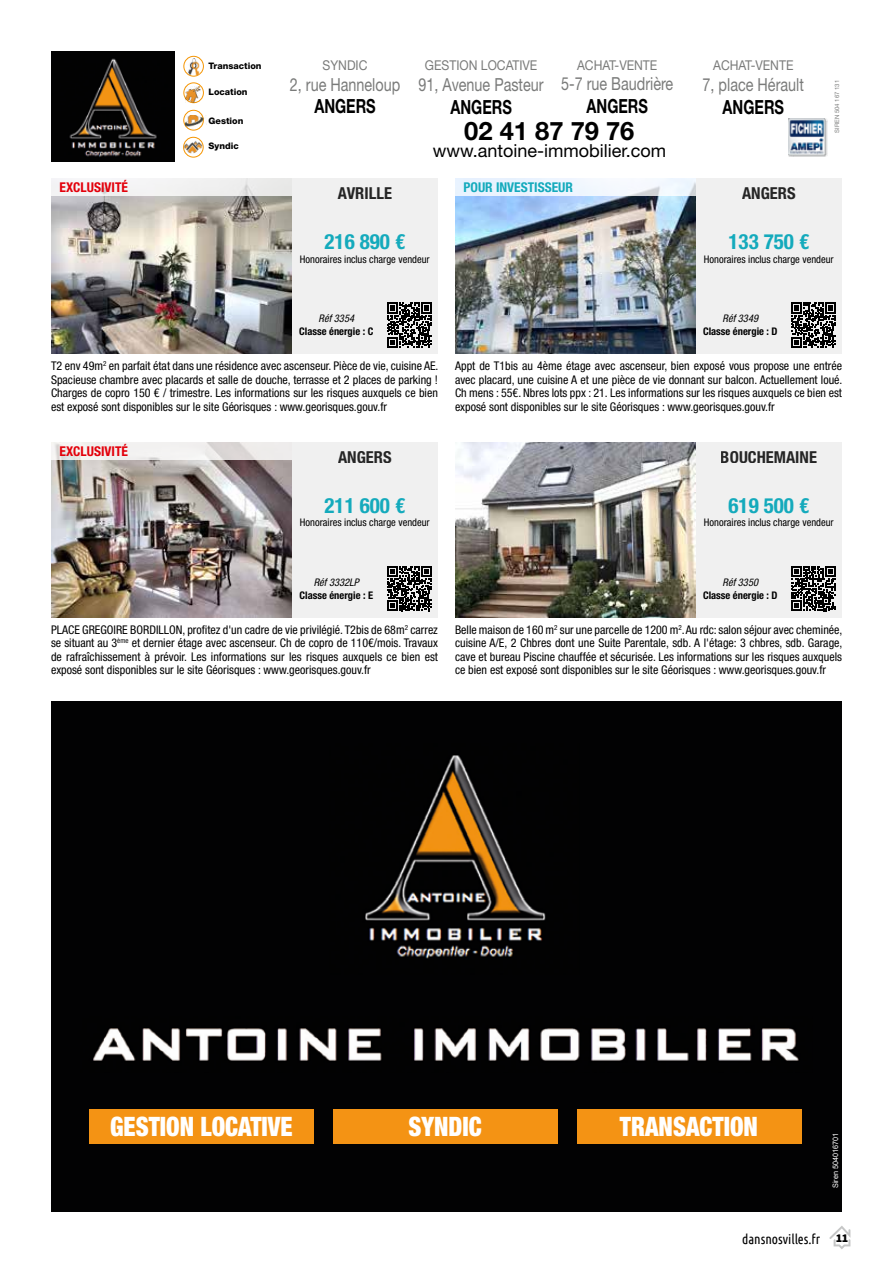
<style>
.page{position:relative;width:893px;height:1263px;background:#fff}
.page>*{position:absolute;margin:0;border:0;box-sizing:border-box;transform-origin:0 0}
.t1{font:900 condensed 26.85px "Helvetica Neue LT Std";color:#fff;scale:.91 1}
.t2{font:700 25.5px "Helvetica Neue LT Std";color:#000}
.t3{font:700 condensed 21px "Helvetica Neue LT Std";color:#14aabc}
.t4{font:700 19.5px "Helvetica Neue LT Std";color:#000;scale:.75 1}
.t5{font:18px "Helvetica Neue LT Std";color:#7a7b7a;scale:.8 1}
.t6{font:18px "Helvetica Neue LT Std";color:#000}
.t7{font:700 condensed 16.5px "Helvetica Neue LT Std";color:#000}
.t8{font:13.5px "Helvetica Neue LT Std";color:#7a7b7a;scale:.9 1}
.t9{font:700 condensed 13.5px "Helvetica Neue LT Std";color:#e3000b}
.t10{font:13.5px "Ubuntu Condensed";color:#000}
.t11{font:700 condensed 13.5px "Helvetica Neue LT Std";color:#14aabc}
.t12{font:condensed 12px/13.5px "Helvetica Neue LT Std";color:#000;text-align:justify}
.t13{font:condensed 10.5px "Helvetica Neue LT Std";color:#000}
.t14{font:700 condensed 10.5px "Helvetica Neue LT Std";color:#000}
.t15{font:italic condensed 10.5px "Helvetica Neue LT Std";color:#000}
.t16{font:800 9px "Helvetica Neue LT Std";color:#000}
.t17{font:7.5px "Arial";color:#fff}
.t18{font:6px "Helvetica Neue LT Std";color:#7a7b7a}
.s1{font-family:"Source Sans Pro";font-weight:900;font-size:12px}
</style>
<div class="page">
<svg style="left:829px;top:1226px;width:21px;height:23px"></svg>
<div style="left:292px;top:179px;width:146px;height:175px;background:#f0f0f0"></div>
<div style="left:292px;top:442px;width:146px;height:175px;background:#f0f0f0"></div>
<div style="left:696px;top:179px;width:146px;height:175px;background:#f0f0f0"></div>
<div style="left:696px;top:442px;width:146px;height:175px;background:#f0f0f0"></div>
<img style="left:51px;top:196px;width:241px;height:158px">
<div style="left:51px;top:179px;width:241px;height:17px;background:#f1f2f1"></div>
<img style="left:51px;top:459px;width:241px;height:158px">
<svg style="left:51px;top:442px;width:241px;height:17px;fill:#f1efef"></svg>
<img style="left:455px;top:196px;width:241px;height:158px">
<div style="left:455px;top:179px;width:241px;height:17px;background:#eef5fe"></div>
<img style="left:455px;top:442px;width:241px;height:175px">
<svg style="left:387px;top:303px;width:45px;height:45px"></svg>
<svg style="left:387px;top:566px;width:45px;height:45px"></svg>
<svg style="left:791px;top:303px;width:45px;height:45px"></svg>
<svg style="left:791px;top:566px;width:45px;height:45px"></svg>
<img style="left:789px;top:119px;width:38px;height:38px">
<div style="left:184px;top:110px;width:20px;height:20px;border:1px solid #f59502;border-radius:50%"></div>
<img style="left:186px;top:115px;width:18px;height:15px">
<svg style="left:184px;top:83px;width:19px;height:20px"></svg>
<div style="left:184px;top:83px;width:20px;height:20px;border:1px solid #f59502;border-radius:50%"></div>
<img style="left:183px;top:87px;width:18px;height:15px">
<div style="left:184px;top:56px;width:20px;height:20px;border:1px solid #f59502;border-radius:50%"></div>
<img style="left:183px;top:59px;width:18px;height:15px">
<div style="left:183px;top:137px;width:20px;height:20px;border:1px solid #f59502;border-radius:50%"></div>
<img style="left:183px;top:138px;width:21px;height:19px">
<img style="left:51px;top:51px;width:123px;height:111px">
<div style="left:51px;top:702px;width:791px;height:510px;background:#020203"></div>
<img style="left:365px;top:755px;width:181px;height:204px">
<img style="left:93px;top:1028px;width:706px;height:33px">
<div style="left:89px;top:1109px;width:224px;height:35px;background:#f49314"></div>
<div style="left:577px;top:1109px;width:224px;height:35px;background:#f49314"></div>
<div style="left:333px;top:1109px;width:224px;height:35px;background:#f49314"></div>
<p class="t9" style="left:60px;top:180px;width:70px">EXCLUSIVITÉ</p>
<p class="t16" style="left:209px;top:61px;width:54px">Transaction</p>
<p class="t8" style="left:323px;top:57px;width:51px">SYNDIC</p>
<h3 class="t5" style="left:290px;top:74px;width:140px">2, rue Hanneloup</h3>
<h3 class="t4" style="left:314px;top:94px;width:83px">ANGERS</h3>
<p class="t16" style="left:209px;top:86px;width:41px">Location</p>
<p class="t16" style="left:209px;top:115px;width:36px">Gestion</p>
<p class="t16" style="left:209px;top:141px;width:32px">Syndic</p>
<p class="t8" style="left:425px;top:58px;width:127px">GESTION LOCATIVE</p>
<h3 class="t5" style="left:419px;top:74px;width:158px">91, Avenue Pasteur</h3>
<h3 class="t4" style="left:450px;top:95px;width:83px">ANGERS</h3>
<p class="t8" style="left:577px;top:57px;width:91px">ACHAT-VENTE</p>
<h3 class="t5" style="left:561px;top:73px;width:142px">5-7 rue Baudrière</h3>
<h3 class="t4" style="left:586px;top:94px;width:83px">ANGERS</h3>
<h2 class="t2" style="left:464px;top:115px;width:172px">02 41 87 79 76</h2>
<h3 class="t6" style="left:433px;top:140px;width:235px">www.antoine-immobilier.com</h3>
<h3 class="t7" style="left:338px;top:183px;width:56px">AVRILLE</h3>
<h3 class="t3" style="left:324px;top:229px;width:82px">216 890 €</h3>
<p class="t13" style="left:300px;top:253px;width:131px">Honoraires inclus charge vendeur</p>
<p class="t15" style="left:319px;top:312px;width:37px">Réf 3354</p>
<p class="t14" style="left:299px;top:325px;width:76px">Classe énergie : C</p>
<p class="t11" style="left:463px;top:180px;width:111px">POUR INVESTISSEUR</p>
<p class="t8" style="left:713px;top:58px;width:91px">ACHAT-VENTE</p>
<h3 class="t5" style="left:703px;top:74px;width:128px">7, place Hérault</h3>
<h3 class="t4" style="left:722px;top:95px;width:83px">ANGERS</h3>
<p class="t18" style="left:833px;top:133px;width:54px;rotate:-90deg">SIREN 504 167 131</p>
<h3 class="t7" style="left:742px;top:183px;width:55px">ANGERS</h3>
<h3 class="t3" style="left:728px;top:229px;width:82px">133 750 €</h3>
<p class="t13" style="left:704px;top:253px;width:131px">Honoraires inclus charge vendeur</p>
<p class="t15" style="left:723px;top:312px;width:37px">Réf 3349</p>
<p class="t14" style="left:703px;top:325px;width:76px">Classe énergie : D</p>
<p class="t12" style="left:51px;top:359px;width:389px">T2 env 49m<sup>2</sup> en parfait état dans une résidence avec ascenseur. Pièce de vie, cuisine AE.<br>Spacieuse chambre avec placards et salle de douche, terrasse et 2 places de parking !<br>Charges de copro 150 € / trimestre. Les informations sur les risques auxquels ce bien est exposé sont disponibles sur le site Géorisques : www.georisques.gouv.fr</p>
<p class="t9" style="left:60px;top:443px;width:70px">EXCLUSIVITÉ</p>
<h3 class="t7" style="left:338px;top:447px;width:55px">ANGERS</h3>
<h3 class="t3" style="left:324px;top:492px;width:82px">211 600 €</h3>
<p class="t13" style="left:300px;top:516px;width:131px">Honoraires inclus charge vendeur</p>
<p class="t12" style="left:455px;top:359px;width:389px">Appt de T1bis au 4ème étage avec ascenseur, bien exposé vous propose une entrée avec placard, une cuisine A et une pièce de vie donnant sur balcon. Actuellement loué.<br>Ch mens : 55€. Nbres lots ppx : 21. Les informations sur les risques auxquels ce bien est exposé sont disponibles sur le site Géorisques : www.georisques.gouv.fr</p>
<h3 class="t7" style="left:721px;top:447px;width:98px">BOUCHEMAINE</h3>
<h3 class="t3" style="left:728px;top:492px;width:82px">619 500 €</h3>
<p class="t13" style="left:704px;top:516px;width:131px">Honoraires inclus charge vendeur</p>
<p class="t15" style="left:314px;top:576px;width:47px">Réf 3332LP</p>
<p class="t14" style="left:300px;top:588px;width:75px">Classe énergie : E</p>
<p class="t12" style="left:51px;top:623px;width:388px">PLACE GREGOIRE BORDILLON, profitez d'un cadre de vie privilégié. T2bis de 68m<sup>2</sup> carrez se situant au 3<sup>ème</sup> et dernier étage avec ascenseur. Ch de copro de 110€/mois. Travaux de rafraîchissement à prévoir. Les informations sur les risques auxquels ce bien est exposé sont disponibles sur le site Géorisques : www.georisques.gouv.fr</p>
<p class="t15" style="left:723px;top:576px;width:37px">Réf 3350</p>
<p class="t14" style="left:703px;top:588px;width:76px">Classe énergie : D</p>
<p class="t12" style="left:455px;top:623px;width:389px">Belle maison de 160 m<sup>2</sup> sur une parcelle de 1200 m<sup>2</sup>. Au rdc: salon séjour avec cheminée, cuisine A/E, 2 Chbres dont une Suite Parentale, sdb. A l'étage: 3 chbres, sdb. Garage, cave et bureau Piscine chauffée et sécurisée. Les informations sur les risques auxquels ce bien est exposé sont disponibles sur le site Géorisques : www.georisques.gouv.fr</p>
<h1 class="t1" style="left:110px;top:1110px;width:202px">GESTION LOCATIVE</h1>
<h1 class="t1" style="left:408px;top:1110px;width:82px">SYNDIC</h1>
<h1 class="t1" style="left:620px;top:1110px;width:153px">TRANSACTION</h1>
<p class="t17" style="left:830px;top:1188px;width:57px;rotate:-90deg">Siren 504016701</p>
<p class="t10" style="left:742px;top:1231px;width:107px">dansnosvilles.fr <span class="s1">11</span></p>
</div>
